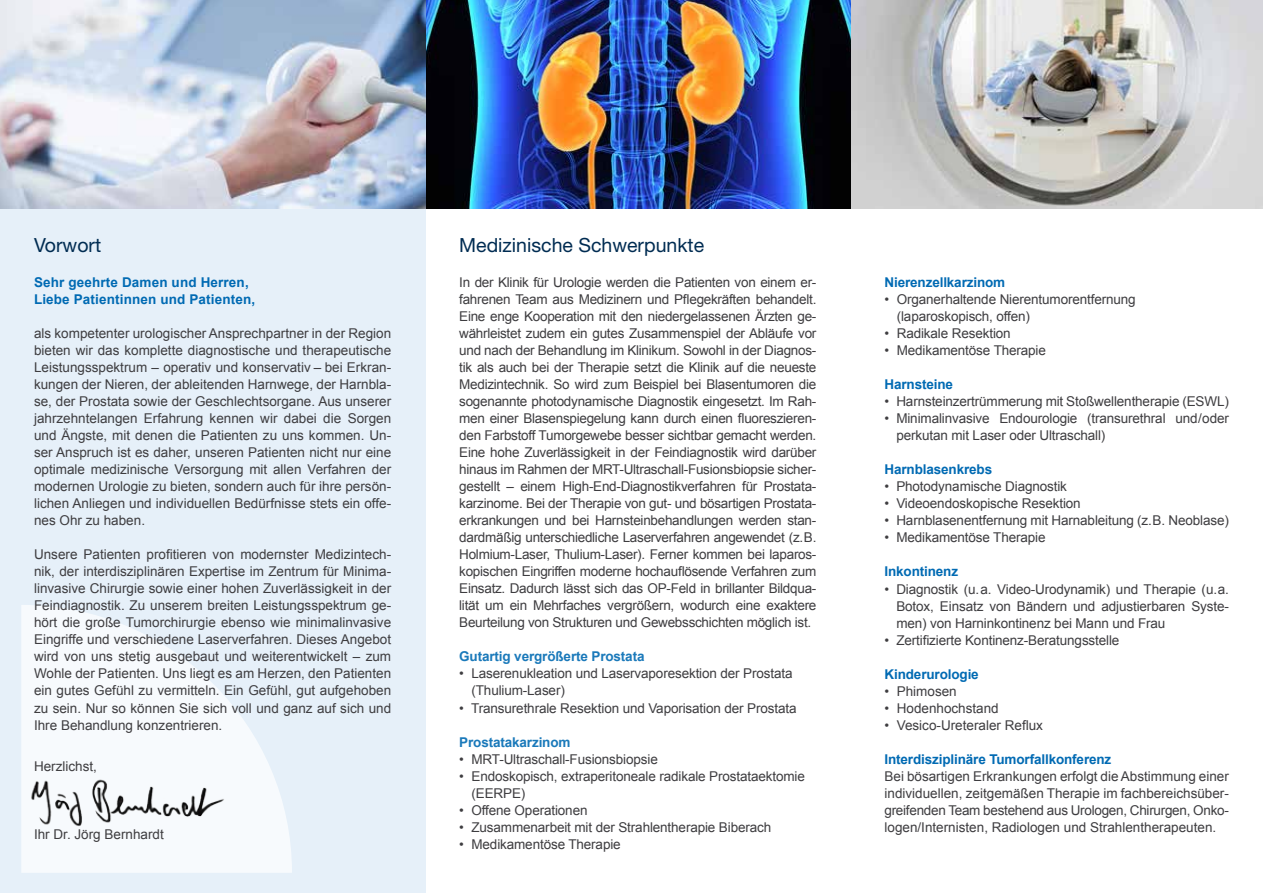
<style>
.page{position:relative;width:1263px;height:893px;background:#fff}
.page>*{position:absolute;margin:0;border:0;box-sizing:border-box;transform-origin:0 0}
.t1{font:19.5px "Helvetica Neue LT Pro";color:#002c52}
.t2{font:13.5px/17px "Arial";letter-spacing:-.01em;color:#3e3d40;text-align:justify}
.t3{font:700 13.5px "Arial";letter-spacing:-.01em;color:#006ab3}
.t4{font:700 13.5px/17px "Arial";letter-spacing:.01em;color:#006ab3}
.t5{font:700 13.5px "Arial";letter-spacing:-.01em;color:#1a79ba}
</style>
<div class="page">
<div style="left:0;top:200px;width:425px;height:693px;background:#e6f0f9"></div>
<img style="left:0;top:0;width:1263px;height:208px">
<svg style="left:21px;top:605px;width:271px;height:268px;fill:#f7fafd"></svg>
<img style="left:28px;top:776px;width:198px;height:52px">
<h1 class="t1" style="left:34px;top:233px;width:69px">Vorwort</h1>
<h1 class="t1" style="left:459px;top:233px;width:246px">Medizinische Schwerpunkte</h1>
<p class="t4" style="left:34px;top:274px;width:223px">Sehr geehrte Damen und Herren,<br>Liebe Patientinnen und Patienten,</p>
<p class="t2" style="left:34px;top:325px;width:359px">als kompetenter urologischer Ansprechpartner in der Region bieten wir das komplette diagnostische und therapeutische Leistungsspektrum – operativ und konservativ – bei Erkran&shy;kungen der Nieren, der ableitenden Harnwege, der Harnbla&shy;se, der Prostata sowie der Geschlechtsorgane. Aus unserer jahrzehntelangen Erfahrung kennen wir dabei die Sorgen und Ängste, mit denen die Patienten zu uns kommen. Un&shy;ser Anspruch ist es daher, unseren Patienten nicht nur eine optimale medizinische Versorgung mit allen Verfahren der modernen Urologie zu bieten, sondern auch für ihre persön&shy;lichen Anliegen und individuellen Bedürfnisse stets ein offe&shy;nes Ohr zu haben.</p>
<p class="t2" style="left:34px;top:546px;width:359px">Unsere Patienten profitieren von modernster Medizintech&shy;nik, der interdisziplinären Expertise im Zentrum für Minima&shy;linvasive Chirurgie sowie einer hohen Zuverlässigkeit in der Feindiagnostik. Zu unserem breiten Leistungsspektrum ge&shy;hört die große Tumorchirurgie ebenso wie minimalinvasive Eingriffe und verschiedene Laserverfahren. Dieses Angebot wird von uns stetig ausgebaut und weiterentwickelt – zum Wohle der Patienten. Uns liegt es am Herzen, den Patienten ein gutes Gefühl zu vermitteln. Ein Gefühl, gut aufgehoben zu sein. Nur so können Sie sich voll und ganz auf sich und Ihre Behandlung konzentrieren.</p>
<p class="t2" style="left:34px;top:758px;width:65px">Herzlichst,</p>
<p class="t2" style="left:34px;top:826px;width:131px">Ihr Dr. Jörg Bernhardt</p>
<p class="t2" style="left:459px;top:274px;width:359px">In der Klinik für Urologie werden die Patienten von einem er&shy;fahrenen Team aus Medizinern und Pflegekräften behandelt.<br>Eine enge Kooperation mit den niedergelassenen Ärzten ge&shy;währleistet zudem ein gutes Zusammenspiel der Abläufe vor und nach der Behandlung im Klinikum. Sowohl in der Diagnos&shy;tik als auch bei der Therapie setzt die Klinik auf die neueste Medizintechnik. So wird zum Beispiel bei Blasentumoren die sogenannte photodynamische Diagnostik eingesetzt. Im Rah&shy;men einer Blasenspiegelung kann durch einen fluoreszieren&shy;den Farbstoff Tumorgewebe besser sichtbar gemacht werden.<br>Eine hohe Zuverlässigkeit in der Feindiagnostik wird darüber hinaus im Rahmen der MRT-Ultraschall-Fusionsbiopsie sicher&shy;gestellt – einem High-End-Diagnostikverfahren für Prostata&shy;karzinome. Bei der Therapie von gut- und bösartigen Prostata&shy;erkrankungen und bei Harnsteinbehandlungen werden stan&shy;dardmäßig unterschiedliche Laserverfahren angewendet (z.B.<br>Holmium-Laser, Thulium-Laser). Ferner kommen bei laparos&shy;kopischen Eingriffen moderne hochauflösende Verfahren zum Einsatz. Dadurch lässt sich das OP-Feld in brillanter Bildqua&shy;lität um ein Mehrfaches vergrößern, wodurch eine exaktere Beurteilung von Strukturen und Gewebsschichten möglich ist.</p>
<p class="t5" style="left:459px;top:648px;width:187px">Gutartig vergrößerte Prostata</p>
<p class="t2" style="left:471px;top:665px;width:323px;text-indent:-12px">• Laserenukleation und Laservaporesektion der Prostata (Thulium-Laser)</p>
<p class="t2" style="left:459px;top:699px;width:339px">• Transurethrale Resektion und Vaporisation der Prostata</p>
<p class="t5" style="left:459px;top:733px;width:113px">Prostatakarzinom</p>
<p class="t2" style="left:459px;top:750px;width:200px">• MRT-Ultraschall-Fusionsbiopsie</p>
<p class="t2" style="left:471px;top:767px;width:335px;text-indent:-12px">• Endoskopisch, extraperitoneale radikale Prostataektomie (EERPE)</p>
<p class="t2" style="left:459px;top:801px;width:130px">• Offene Operationen</p>
<p class="t2" style="left:459px;top:818px;width:313px">• Zusammenarbeit mit der Strahlentherapie Biberach</p>
<p class="t2" style="left:459px;top:835px;width:163px">• Medikamentöse Therapie</p>
<p class="t3" style="left:884px;top:274px;width:122px">Nierenzellkarzinom</p>
<p class="t2" style="left:897px;top:291px;width:241px;text-indent:-12px">• Organerhaltende Nierentumorentfernung (laparoskopisch, offen)</p>
<p class="t2" style="left:884px;top:325px;width:128px">• Radikale Resektion</p>
<p class="t2" style="left:884px;top:342px;width:163px">• Medikamentöse Therapie</p>
<p class="t3" style="left:884px;top:376px;width:70px">Harnsteine</p>
<p class="t2" style="left:884px;top:393px;width:346px">• Harnsteinzertrümmerung mit Stoßwellentherapie (ESWL)</p>
<p class="t2" style="left:896px;top:410px;width:334px;text-indent:-12px">• Minimalinvasive Endourologie (transurethral und/oder perkutan mit Laser oder Ultraschall)</p>
<p class="t3" style="left:884px;top:461px;width:109px">Harnblasenkrebs</p>
<p class="t2" style="left:884px;top:478px;width:184px">• Photodynamische Diagnostik</p>
<p class="t2" style="left:884px;top:495px;width:198px">• Videoendoskopische Resektion</p>
<p class="t2" style="left:884px;top:512px;width:346px">• Harnblasenentfernung mit Harnableitung (z.B. Neoblase)</p>
<p class="t2" style="left:884px;top:529px;width:163px">• Medikamentöse Therapie</p>
<p class="t3" style="left:884px;top:563px;width:75px">Inkontinenz</p>
<p class="t2" style="left:896px;top:580px;width:334px;text-indent:-12px">• Diagnostik (u.a. Video-Urodynamik) und Therapie (u.a.<br>Botox, Einsatz von Bändern und adjustierbaren Syste&shy;men) von Harninkontinenz bei Mann und Frau</p>
<p class="t2" style="left:884px;top:631px;width:236px">• Zertifizierte Kontinenz-Beratungsstelle</p>
<p class="t3" style="left:884px;top:665px;width:96px">Kinderurologie</p>
<p class="t2" style="left:884px;top:682px;width:74px">• Phimosen</p>
<p class="t2" style="left:884px;top:699px;width:116px">• Hodenhochstand</p>
<p class="t2" style="left:884px;top:716px;width:160px">• Vesico-Ureteraler Reflux</p>
<p class="t3" style="left:884px;top:750px;width:228px">Interdisziplinäre Tumorfallkonferenz</p>
<p class="t2" style="left:884px;top:767px;width:346px">Bei bösartigen Erkrankungen erfolgt die Abstimmung einer individuellen, zeitgemäßen Therapie im fachbereichsüber&shy;greifenden Team bestehend aus Urologen, Chirurgen, Onko&shy;logen/Internisten, Radiologen und Strahlentherapeuten.</p>
</div>
